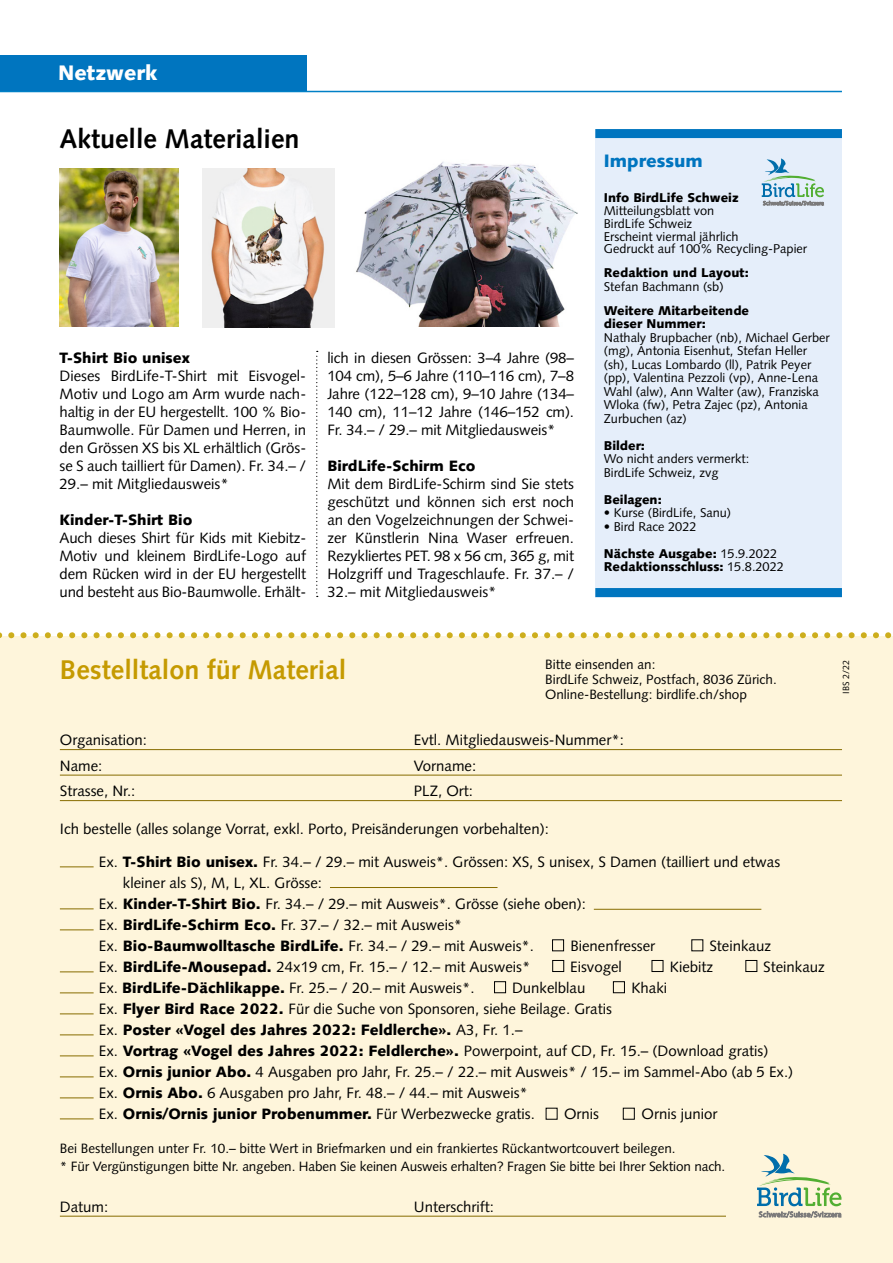
<style>
.page{position:relative;width:893px;height:1263px;background:#fff}
.page>*{position:absolute;margin:0;border:0;box-sizing:border-box;transform-origin:0 0}
.t1{font:700 27px "Syntax LT";color:#c59a00}
.Titel_18pt_bold{font:700 27px "Syntax LT";color:#000}
.t2{font:900 21px "Syntax LT";color:#fff}
.Kasten-Titel{font:900 18px "Syntax LT";color:#0075bf}
.Grundtext{font:15px/18px "Syntax LT";color:#000;text-align:justify}
.Bestelltalon_mit_Str{font:15px "Syntax LT";color:#000}
.Bestelltalon_mit_Str-2{font:900 15px "Syntax LT";color:#000}
.Bestelltalon_Adresse{font:15px "Syntax LT";color:#000}
.Grundtext-2{font:900 15px "Syntax LT";color:#000}
.Bestelltalon_ohne_St{font:15px "Syntax LT";color:#000}
.Untertitel{font:900 15px "Syntax LT";color:#000}
.t3{font:13.5px/15px "Syntax LT";color:#000}
.t4{font:12.75px/13.5px "Syntax LT";color:#000}
.t5{font:900 12.75px/13.5px "Syntax LT";color:#000}
.t6{font:9px "Syntax LT";color:#000}
.s1{font-weight:400}
.s2{font-weight:900}
</style>
<div class="page">
<svg style="left:316px;top:351px;width:2px;height:246px"></svg>
<div style="left:595px;top:129px;width:247px;height:468px;background:#e5eefa"></div>
<svg style="left:762px;top:158px;width:62px;height:48px"></svg>
<div style="left:595px;top:129px;width:247px;height:9px;background:#0075bf"></div>
<div style="left:595px;top:588px;width:247px;height:9px;background:#0075bf"></div>
<hr style="left:0;top:91px;width:842px;height:1px;background:#0080c6">
<div style="left:0;top:55px;width:306px;height:36px;background:#0075bf"></div>
<img style="left:356px;top:161px;width:222px;height:166px">
<img style="left:60px;top:169px;width:119px;height:158px">
<img style="left:203px;top:169px;width:132px;height:158px">
<div style="left:0;top:636px;width:893px;height:627px;background:#fef5db"></div>
<hr style="left:60px;top:749px;width:782px;height:1px;background:#876c00">
<hr style="left:60px;top:775px;width:782px;height:1px;background:#876c00">
<hr style="left:60px;top:800px;width:782px;height:1px;background:#876c00">
<hr style="left:60px;top:866px;width:34px;height:1px;background:#876c00">
<hr style="left:60px;top:908px;width:34px;height:1px;background:#876c00">
<hr style="left:60px;top:929px;width:34px;height:1px;background:#876c00">
<hr style="left:60px;top:971px;width:34px;height:1px;background:#876c00">
<hr style="left:60px;top:992px;width:34px;height:1px;background:#876c00">
<hr style="left:60px;top:1013px;width:34px;height:1px;background:#876c00">
<hr style="left:60px;top:1034px;width:34px;height:1px;background:#876c00">
<hr style="left:60px;top:1055px;width:34px;height:1px;background:#876c00">
<hr style="left:60px;top:1076px;width:34px;height:1px;background:#876c00">
<hr style="left:60px;top:1097px;width:34px;height:1px;background:#876c00">
<hr style="left:60px;top:1118px;width:34px;height:1px;background:#876c00">
<hr style="left:60px;top:1216px;width:782px;height:1px;background:#876c00">
<div style="left:623px;top:1108px;width:12px;height:11px;border:1px solid #000"></div>
<div style="left:552px;top:939px;width:12px;height:12px;border:1px solid #000"></div>
<hr style="left:330px;top:887px;width:167px;height:1px;background:#876c00">
<div style="left:494px;top:981px;width:12px;height:12px;border:1px solid #000"></div>
<div style="left:613px;top:981px;width:12px;height:12px;border:1px solid #000"></div>
<div style="left:552px;top:960px;width:12px;height:12px;border:1px solid #000"></div>
<div style="left:652px;top:960px;width:11px;height:12px;border:1px solid #000"></div>
<div style="left:745px;top:960px;width:12px;height:12px;border:1px solid #000"></div>
<div style="left:726px;top:1193px;width:122px;height:34px;background:#fef5db"></div>
<svg style="left:0;top:632px;width:892px;height:6px"></svg>
<svg style="left:757px;top:1154px;width:85px;height:64px"></svg>
<hr style="left:594px;top:909px;width:167px;height:1px;background:#876c00">
<p class="t2" style="left:58px;top:60px;width:101px">Netzwerk</p>
<p class="Titel_18pt_bold" style="left:60px;top:123px;width:242px">Aktuelle Materialien</p>
<p class="Untertitel" style="left:60px;top:349px;width:132px">T-Shirt Bio unisex</p>
<p class="Grundtext" style="left:60px;top:367px;width:248px;text-align:left">Dieses BirdLife-T-Shirt mit Eisvogel-Motiv und Logo am Arm wurde nach&shy;haltig in der EU hergestellt. 100 % Bio-Baumwolle. Für Damen und Herren, in den Grössen XS bis XL erhältlich (Grös&shy;se S auch tailliert für Damen). Fr. 34.– / 29.– mit Mitgliedausweis*</p>
<p class="Grundtext-2" style="left:60px;top:511px;width:134px">Kinder-T-Shirt Bio</p>
<p class="Grundtext" style="left:60px;top:529px;width:248px">Auch dieses Shirt für Kids mit Kiebitz-Motiv und kleinem BirdLife-Logo auf dem Rücken wird in der EU hergestellt und besteht aus Bio-Baumwolle. Erhält-</p>
<p class="Grundtext" style="left:327px;top:349px;width:248px">lich in diesen Grössen: 3–4 Jahre (98– 104 cm), 5–6 Jahre (110–116 cm), 7–8<br>Jahre (122–128 cm), 9–10 Jahre (134– 140 cm), 11–12 Jahre (146–152 cm).<br>Fr. 34.– / 29.– mit Mitgliedausweis*</p>
<p class="Grundtext-2" style="left:327px;top:457px;width:150px">BirdLife-Schirm Eco</p>
<p class="Grundtext" style="left:327px;top:475px;width:248px">Mit dem BirdLife-Schirm sind Sie stets geschützt und können sich erst noch an den Vogelzeichnungen der Schwei&shy;zer Künstlerin Nina Waser erfreuen.<br>Rezykliertes PET. 98 x 56 cm, 365 g, mit Holzgriff und Trageschlaufe. Fr. 37.– / 32.– mit Mitgliedausweis*</p>
<p class="Kasten-Titel" style="left:604px;top:150px;width:100px">Impressum</p>
<p class="t5" style="left:604px;top:191px;width:136px">Info BirdLife Schweiz</p>
<p class="t4" style="left:604px;top:204px;width:112px">Mitteilungsblatt von</p>
<p class="t4" style="left:604px;top:217px;width:90px">BirdLife Schweiz</p>
<p class="t4" style="left:604px;top:229px;width:136px">Erscheint viermal jährlich</p>
<p class="t4" style="left:604px;top:242px;width:205px">Gedruckt auf 100% Recycling-Papier</p>
<p class="t5" style="left:604px;top:266px;width:147px">Redaktion und Layout:</p>
<p class="t4" style="left:604px;top:280px;width:121px">Stefan Bachmann (sb)</p>
<p class="t5" style="left:604px;top:304px;width:147px">Weitere Mitarbeitende dieser Nummer:</p>
<p class="t4" style="left:604px;top:331px;width:227px">Nathaly Brupbacher (nb), Michael Gerber (mg), Antonia Eisenhut, Stefan Heller (sh), Lucas Lombardo (ll), Patrik Peyer (pp), Valentina Pezzoli (vp), Anne-Lena Wahl (alw), Ann Walter (aw), Franziska Wloka (fw), Petra Zajec (pz), Antonia Zurbuchen (az)</p>
<p class="t5" style="left:604px;top:439px;width:43px">Bilder:</p>
<p class="t4" style="left:604px;top:452px;width:147px">Wo nicht anders vermerkt:<br>BirdLife Schweiz, zvg</p>
<p class="t5" style="left:604px;top:493px;width:59px">Beilagen:</p>
<p class="t4" style="left:604px;top:506px;width:129px">• Kurse (BirdLife, Sanu)</p>
<p class="t4" style="left:604px;top:520px;width:94px">• Bird Race 2022</p>
<p class="t5" style="left:604px;top:547px;width:175px">Nächste Ausgabe: <span class="s1">15.9.2022</span></p>
<p class="t5" style="left:604px;top:560px;width:182px">Redaktionsschluss: <span class="s1">15.8.2022</span></p>
<p class="t1" style="left:60px;top:654px;width:288px">Bestelltalon für Material</p>
<p class="t3" style="left:545px;top:657px;width:233px">Bitte einsenden an:<br>BirdLife Schweiz, Postfach, 8036 Zürich.</p>
<p class="t3" style="left:545px;top:687px;width:203px">Online-Bestellung: birdlife.ch/shop</p>
<p class="Bestelltalon_Adresse" style="left:60px;top:731px;width:89px">Organisation:</p>
<p class="Bestelltalon_Adresse" style="left:414px;top:731px;width:212px">Evtl. Mitgliedausweis-Nummer*:</p>
<p class="Bestelltalon_Adresse" style="left:60px;top:756px;width:44px">Name:</p>
<p class="Bestelltalon_Adresse" style="left:414px;top:756px;width:64px">Vorname:</p>
<p class="Bestelltalon_Adresse" style="left:60px;top:782px;width:77px">Strasse, Nr.:</p>
<p class="Bestelltalon_Adresse" style="left:414px;top:782px;width:61px">PLZ, Ort:</p>
<p class="Grundtext" style="left:60px;top:819px;width:490px">Ich bestelle (alles solange Vorrat, exkl. Porto, Preisänderungen vorbehalten):</p>
<p class="Bestelltalon_mit_Str" style="left:99px;top:852px;width:683px">Ex. <span class="s2">T-Shirt Bio unisex.</span> Fr. 34.– / 29.– mit Ausweis*. Grössen: XS, S unisex, S Damen (tailliert und etwas</p>
<p class="Bestelltalon_ohne_St" style="left:123px;top:873px;width:201px">kleiner als S), M, L, XL. Grösse:</p>
<p class="Bestelltalon_mit_Str" style="left:99px;top:894px;width:489px">Ex. <span class="s2">Kinder-T-Shirt Bio.</span> Fr. 34.– / 29.– mit Ausweis*. Grösse (siehe oben):</p>
<p class="Bestelltalon_mit_Str" style="left:99px;top:915px;width:365px">Ex. <span class="s2">BirdLife-Schirm Eco.</span> Fr. 37.– / 32.– mit Ausweis*</p>
<p class="Bestelltalon_mit_Str" style="left:99px;top:936px;width:437px">Ex. <span class="s2">Bio-Baumwolltasche BirdLife.</span> Fr. 34.– / 29.– mit Ausweis*.</p>
<p class="Bestelltalon_mit_Str" style="left:570px;top:936px;width:86px">Bienenfresser</p>
<p class="Bestelltalon_mit_Str" style="left:709px;top:936px;width:63px">Steinkauz</p>
<p class="Bestelltalon_mit_Str" style="left:99px;top:957px;width:433px">Ex. <span class="s2">BirdLife-Mousepad.</span> 24x19 cm, Fr. 15.– / 12.– mit Ausweis*</p>
<p class="Bestelltalon_mit_Str" style="left:570px;top:957px;width:53px">Eisvogel</p>
<p class="Bestelltalon_mit_Str" style="left:670px;top:957px;width:45px">Kiebitz</p>
<p class="Bestelltalon_mit_Str" style="left:763px;top:957px;width:63px">Steinkauz</p>
<p class="Bestelltalon_mit_Str" style="left:99px;top:978px;width:377px">Ex. <span class="s2">BirdLife-Dächlikappe.</span> Fr. 25.– / 20.– mit Ausweis*.</p>
<p class="Bestelltalon_mit_Str" style="left:512px;top:978px;width:75px">Dunkelblau</p>
<p class="Bestelltalon_mit_Str" style="left:631px;top:978px;width:37px">Khaki</p>
<p class="Bestelltalon_mit_Str" style="left:99px;top:999px;width:514px">Ex. <span class="s2">Flyer Bird Race 2022.</span> Für die Suche von Sponsoren, siehe Beilage. Gratis</p>
<p class="Bestelltalon_mit_Str-2" style="left:99px;top:1020px;width:425px"><span class="s1">Ex.</span> Poster «Vogel des Jahres 2022: Feldlerche». <span class="s1">A3, Fr. 1.–</span></p>
<p class="Bestelltalon_mit_Str" style="left:99px;top:1041px;width:671px">Ex. <span class="s2">Vortrag «Vogel des Jahres 2022: Feldlerche».</span> Powerpoint, auf CD, Fr. 15.– (Download gratis)</p>
<p class="Bestelltalon_mit_Str" style="left:99px;top:1062px;width:696px">Ex. <span class="s2">Ornis junior Abo.</span> 4 Ausgaben pro Jahr, Fr. 25.– / 22.– mit Ausweis* / 15.– im Sammel-Abo (ab 5 Ex.)</p>
<p class="Bestelltalon_mit_Str" style="left:99px;top:1083px;width:431px">Ex. <span class="s2">Ornis Abo.</span> 6 Ausgaben pro Jahr, Fr. 48.– / 44.– mit Ausweis*</p>
<p class="Bestelltalon_mit_Str-2" style="left:99px;top:1104px;width:438px"><span class="s1">Ex.</span> Ornis/Ornis junior Probenummer. <span class="s1">Für Werbezwecke gratis.</span></p>
<p class="Bestelltalon_mit_Str" style="left:564px;top:1104px;width:37px">Ornis</p>
<p class="Bestelltalon_mit_Str" style="left:642px;top:1104px;width:77px">Ornis junior</p>
<p class="t3" style="left:60px;top:1141px;width:617px">Bei Bestellungen unter Fr. 10.– bitte Wert in Briefmarken und ein frankiertes Rückantwortcouvert beilegen.</p>
<p class="t3" style="left:60px;top:1159px;width:667px">* Für Vergünstigungen bitte Nr. angeben. Haben Sie keinen Ausweis erhalten? Fragen Sie bitte bei Ihrer Sektion nach.</p>
<p class="Bestelltalon_Adresse" style="left:60px;top:1197px;width:50px">Datum:</p>
<p class="Bestelltalon_Adresse" style="left:414px;top:1197px;width:81px">Unterschrift:</p>
<p class="t6" style="left:841px;top:693px;width:35px;rotate:-90deg">IBS 2/22</p>
</div>
